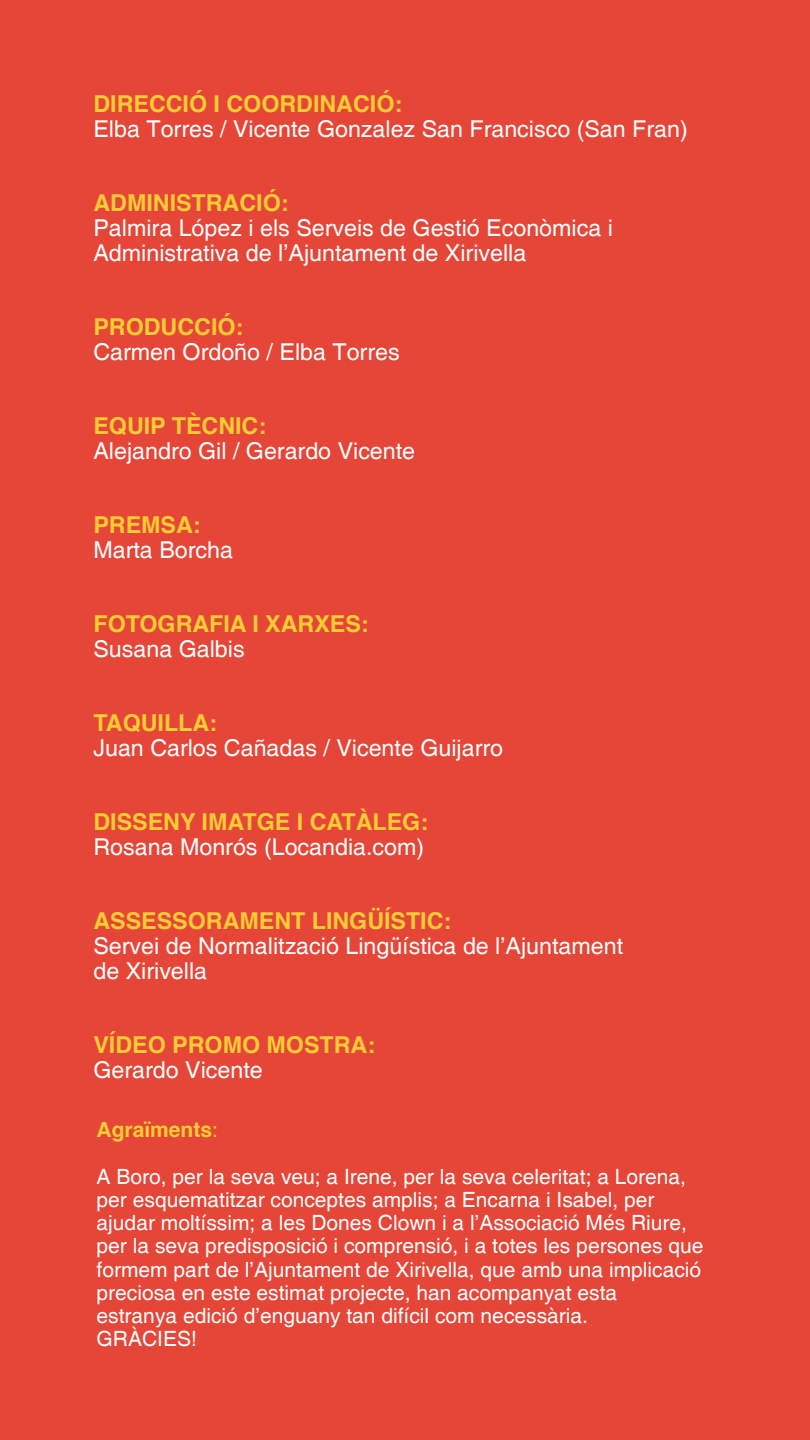
<style>
.page{position:relative;width:810px;height:1440px;background:#e54637}
.page>*{position:absolute;margin:0;border:0;box-sizing:border-box;transform-origin:0 0}
.t1{font:23.25px/24.8px "Helvetica";color:#fff}
.t2{font:700 23.25px "Helvetica";color:#fecc33}
.t3{font:21px/23.2px "Helvetica";color:#fff}
.t4{font:700 21px "Helvetica";color:#fecc33}
.s1{font-weight:400}
</style>
<div class="page">
<hr style="left:809px;top:559px;width:1px;height:96px;background:#fecc33">
<p class="t2" style="left:93px;top:85px;width:310px">DIRECCIÓ I COORDINACIÓ:</p>
<p class="t1" style="left:93px;top:117px;width:596px">Elba Torres / Vicente Gonzalez San Francisco (San Fran)</p>
<p class="t2" style="left:93px;top:184px;width:197px">ADMINISTRACIÓ:</p>
<p class="t1" style="left:93px;top:216px;width:521px">Palmira López i els Serveis de Gestió Econòmica i<br>Administrativa de l’Ajuntament de Xirivella</p>
<p class="t2" style="left:93px;top:308px;width:151px">PRODUCCIÓ:</p>
<p class="t1" style="left:93px;top:340px;width:308px">Carmen Ordoño / Elba Torres</p>
<p class="t2" style="left:93px;top:407px;width:174px">EQUIP TÈCNIC:</p>
<p class="t1" style="left:93px;top:439px;width:323px">Alejandro Gil / Gerardo Vicente</p>
<p class="t2" style="left:93px;top:506px;width:109px">PREMSA:</p>
<p class="t1" style="left:93px;top:538px;width:141px">Marta Borcha</p>
<p class="t2" style="left:93px;top:605px;width:277px">FOTOGRAFIA I XARXES:</p>
<p class="t1" style="left:93px;top:637px;width:153px">Susana Galbis</p>
<p class="t2" style="left:93px;top:704px;width:125px">TAQUILLA:</p>
<p class="t1" style="left:93px;top:736px;width:411px">Juan Carlos Cañadas / Vicente Guijarro</p>
<p class="t2" style="left:93px;top:803px;width:336px">DISSENY IMATGE I CATÀLEG:</p>
<p class="t1" style="left:93px;top:835px;width:332px">Rosana Monrós (Locandia.com)</p>
<p class="t2" style="left:93px;top:902px;width:359px">ASSESSORAMENT LINGÜÍSTIC:</p>
<p class="t1" style="left:93px;top:934px;width:531px">Servei de Normalització Lingüística de l’Ajuntament de Xirivella</p>
<p class="t2" style="left:93px;top:1026px;width:283px">VÍDEO PROMO MOSTRA:</p>
<p class="t1" style="left:93px;top:1058px;width:171px">Gerardo Vicente</p>
<p class="t4" style="left:97px;top:1113px;width:123px">Agraïments<span class="s1">:</span></p>
<p class="t3" style="left:97px;top:1165px;width:608px">A Boro, per la seva veu; a Irene, per la seva celeritat; a Lorena, per esquematitzar conceptes amplis; a Encarna i Isabel, per ajudar moltíssim; a les Dones Clown i a l’Associació Més Riure, per la seva predisposició i comprensió, i a totes les persones que formem part de l’Ajuntament de Xirivella, que amb una implicació preciosa en este estimat projecte, han acompanyat esta<br>estranya edició d’enguany tan difícil com necessària.<br>GRÀCIES!</p>
</div>
